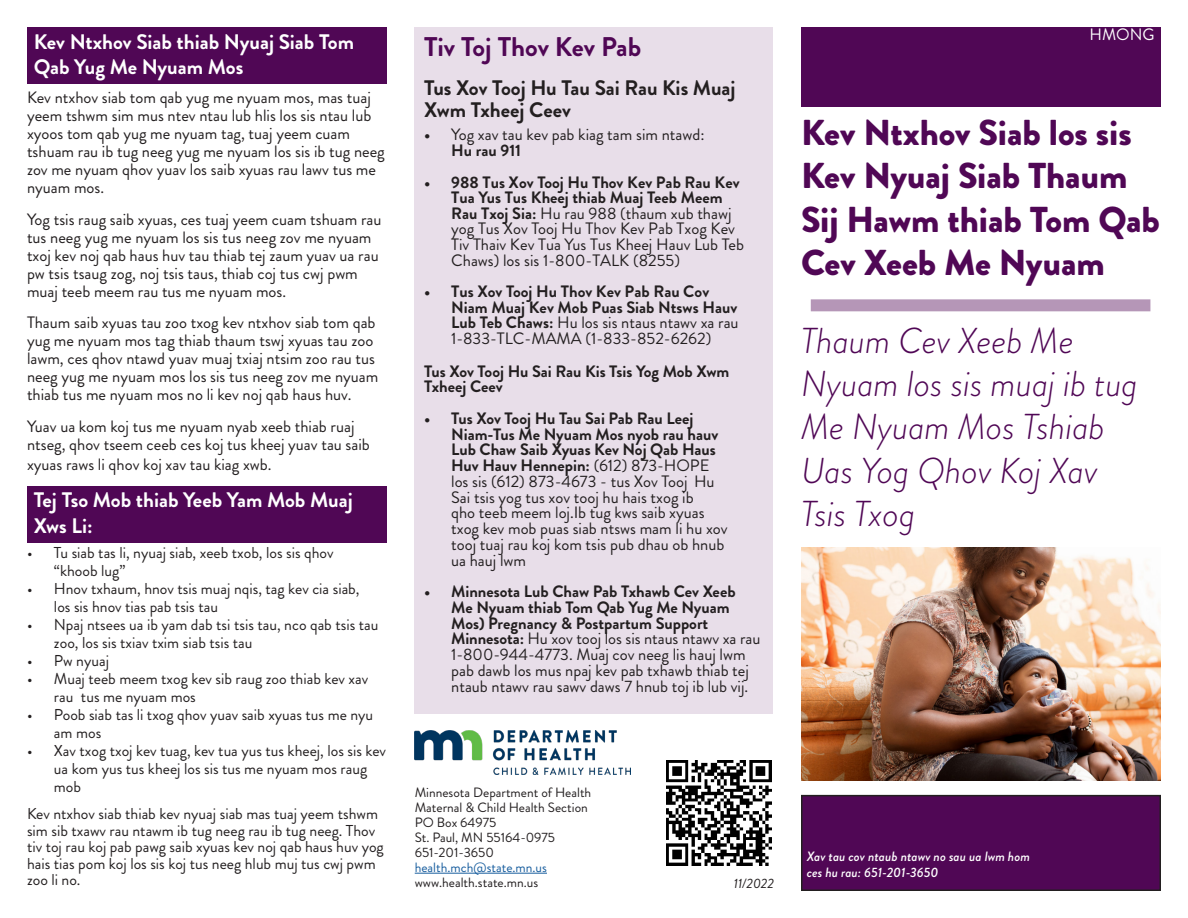
<style>
.page{position:relative;width:1188px;height:918px;background:#fff}
.page>*{position:absolute;margin:0;border:0;box-sizing:border-box;transform-origin:0 0}
.Subheading-title{font:italic 300 36px/43.2px "Brandon Grotesque";color:#500755}
.t1{font:900 36px/43.2px "Brandon Grotesque";color:#500755}
.t2{font:700 27px "Brandon Grotesque";color:#500755}
.t3{font:700 21px/25.2px "Brandon Grotesque";color:#fff}
.t4{font:700 21px/22.5px "Brandon Grotesque";color:#231f20}
.Body_text{font:16.5px/18px "Brandon Grotesque";color:#231f20}
.t5{font:700 16.5px/15.6px "Brandon Grotesque";color:#231f20}
.Paragraph_heading{font:16.5px "Brandon Grotesque";color:#fff}
.t6{font:15.75px/18px "Brandon Grotesque";color:#231f20}
.t7{font:13.5px/15px "Brandon Grotesque";color:#231f20}
.t8{font:italic 500 13.5px/16.5px "Brandon Grotesque";color:#fff}
.t9{font:italic 13.5px "Brandon Grotesque";color:#231f20}
.s1{font-weight:700}
.s2{font-weight:400}
.s3{color:#175d9e}
</style>
<div class="page">
<div style="left:414px;top:27px;width:358px;height:687px;background:#e8dee9"></div>
<div style="left:27px;top:27px;width:360px;height:57px;background:#500755"></div>
<div style="left:27px;top:486px;width:360px;height:57px;background:#500755"></div>
<img style="left:414px;top:731px;width:217px;height:43px">
<hr style="left:415px;top:873px;width:132px;height:1px;background:#175d9e">
<img style="left:666px;top:761px;width:105px;height:104px">
<img style="left:801px;top:547px;width:360px;height:234px">
<div style="left:811px;top:299px;width:339px;height:12px;background:#b596b7"></div>
<div style="left:801px;top:27px;width:359px;height:79px;background:#500755"></div>
<div style="left:802px;top:796px;width:358px;height:94px;background:#500755"></div>
<div style="left:801px;top:795px;width:360px;height:96px;border:2px solid #231f20"></div>
<h2 class="t3" style="left:34px;top:29px;width:322px">Kev Ntxhov Siab thiab Nyuaj Siab Tom<br>Qab Yug Me Nyuam Mos</h2>
<p class="Body_text" style="left:27px;top:89px;width:359px">Kev ntxhov siab tom qab yug me nyuam mos, mas tuaj yeem tshwm sim mus ntev ntau lub hlis los sis ntau lub xyoos tom qab yug me nyuam tag, tuaj yeem cuam tshuam rau ib tug neeg yug me nyuam los sis ib tug neeg zov me nyuam qhov yuav los saib xyuas rau lawv tus me nyuam mos.</p>
<p class="Body_text" style="left:27px;top:210px;width:356px">Yog tsis raug saib xyuas, ces tuaj yeem cuam tshuam rau tus neeg yug me nyuam los sis tus neeg zov me nyuam txoj kev noj qab haus huv tau thiab tej zaum yuav ua rau pw tsis tsaug zog, noj tsis taus, thiab coj tus cwj pwm muaj teeb meem rau tus me nyuam mos.</p>
<p class="Body_text" style="left:27px;top:314px;width:353px">Thaum saib xyuas tau zoo txog kev ntxhov siab tom qab yug me nyuam mos tag thiab thaum tswj xyuas tau zoo lawm, ces qhov ntawd yuav muaj txiaj ntsim zoo rau tus neeg yug me nyuam mos los sis tus neeg zov me nyuam thiab tus me nyuam mos no li kev noj qab haus huv.</p>
<p class="Body_text" style="left:27px;top:417px;width:344px">Yuav ua kom koj tus me nyuam nyab xeeb thiab ruaj ntseg, qhov tseem ceeb ces koj tus kheej yuav tau saib</p>
<p class="Body_text" style="left:27px;top:455px;width:246px">xyuas raws li qhov koj xav tau kiag xwb.</p>
<h2 class="t3" style="left:34px;top:488px;width:321px">Tej Tso Mob thiab Yeeb Yam Mob Muaj<br>Xws Li:</h2>
<p class="t6" style="left:54px;top:544px;width:281px;text-indent:-27px">• Tu siab tas li, nyuaj siab, xeeb txob, los sis qhov “khoob lug”</p>
<p class="t6" style="left:54px;top:580px;width:307px;text-indent:-27px">• Hnov txhaum, hnov tsis muaj nqis, tag kev cia siab, los sis hnov tias pab tsis tau</p>
<p class="t6" style="left:54px;top:616px;width:326px;text-indent:-27px">• Npaj ntsees ua ib yam dab tsi tsis tau, nco qab tsis tau zoo, los sis txiav txim siab tsis tau</p>
<p class="t6" style="left:27px;top:652px;width:84px">• Pw nyuaj</p>
<p class="t6" style="left:54px;top:670px;width:316px;text-indent:-27px">• Muaj teeb meem txog kev sib raug zoo thiab kev xav rau tus me nyuam mos</p>
<p class="t6" style="left:54px;top:706px;width:321px;text-indent:-27px">• Poob siab tas li txog qhov yuav saib xyuas tus me nyu am mos</p>
<p class="t6" style="left:54px;top:742px;width:334px;text-indent:-27px">• Xav txog txoj kev tuag, kev tua yus tus kheej, los sis kev ua kom yus tus kheej los sis tus me nyuam mos raug mob</p>
<p class="t6" style="left:27px;top:806px;width:358px;line-height:16.5px">Kev ntxhov siab thiab kev nyuaj siab mas tuaj yeem tshwm sim sib txawv rau ntawm ib tug neeg rau ib tug neeg. Thov tiv toj rau koj pab pawg saib xyuas kev noj qab haus huv yog hais tias pom koj los sis koj tus neeg hlub muj tus cwj pwm zoo li no.</p>
<h2 class="t2" style="left:424px;top:27px;width:219px">Tiv Toj Thov Kev Pab</h2>
<h3 class="t4" style="left:424px;top:76px;width:313px">Tus Xov Tooj Hu Tau Sai Rau Kis Muaj<br>Xwm Txheej Ceev</h3>
<p class="Body_text" style="left:451px;top:127px;width:255px;line-height:15.8px;text-indent:-27px"><span class="s1">•</span> Yog xav tau kev pab kiag tam sim ntawd:<br><span class="s1">Hu rau 911</span></p>
<p class="Body_text" style="left:451px;top:174px;width:294px;line-height:15.6px;text-indent:-27px"><span class="s1">• 988 Tus Xov Tooj Hu Thov Kev Pab Rau Kev Tua Yus Tus Kheej thiab Muaj Teeb Meem Rau Txoj Sia:</span> Hu rau 988 (thaum xub thawj yog Tus Xov Tooj Hu Thov Kev Pab Txog Kev Tiv Thaiv Kev Tua Yus Tus Kheej Hauv Lub Teb Chaws) los sis 1-800-TALK (8255)</p>
<p class="t5" style="left:451px;top:284px;width:289px;text-indent:-27px">• Tus Xov Tooj Hu Thov Kev Pab Rau Cov Niam Muaj Kev Mob Puas Siab Ntsws Hauv Lub Teb Chaws: <span class="s2">Hu los sis ntaus ntawv xa rau 1-833-TLC-MAMA (1-833-852-6262)</span></p>
<p class="t5" style="left:424px;top:363px;width:307px">Tus Xov Tooj Hu Sai Rau Kis Tsis Yog Mob Xwm<br>Txheej Ceev</p>
<p class="Body_text" style="left:451px;top:411px;width:278px;line-height:15.8px;text-indent:-27px"><span class="s1">• Tus Xov Tooj Hu Tau Sai Pab Rau Leej Niam-Tus Me Nyuam Mos nyob rau hauv Lub Chaw Saib Xyuas Kev Noj Qab Haus Huv Hauv Hennepin:</span> (612) 873-HOPE los sis (612) 873-4673 - tus Xov Tooj Hu Sai tsis yog tus xov tooj hu hais txog ib<br>qho teeb meem loj.Ib tug kws saib xyuas txog kev mob puas siab ntsws mam li hu xov tooj tuaj rau koj kom tsis pub dhau ob hnub ua hauj lwm</p>
<p class="Body_text" style="left:451px;top:584px;width:311px;line-height:15.9px;text-indent:-27px"><span class="s1">• Minnesota Lub Chaw Pab Txhawb Cev Xeeb Me Nyuam thiab Tom Qab Yug Me Nyuam Mos) Pregnancy &amp; Postpartum Support Minnesota:</span> Hu xov tooj los sis ntaus ntawv xa rau 1-800-944-4773. Muaj cov neeg lis hauj lwm pab dawb los mus npaj kev pab txhawb thiab tej ntaub ntawv rau sawv daws 7 hnub toj ib lub vij.</p>
<p class="Paragraph_heading" style="left:1089px;top:23px;width:67px">HMONG</p>
<h1 class="t1" style="left:801px;top:112px;width:360px">Kev Ntxhov Siab los sis<br>Kev Nyuaj Siab Thaum<br>Sij Hawm thiab Tom Qab<br>Cev Xeeb Me Nyuam</h1>
<p class="Subheading-title" style="left:801px;top:319px;width:338px">Thaum Cev Xeeb Me<br>Nyuam los sis muaj ib tug<br>Me Nyuam Mos Tshiab<br>Uas Yog Qhov Koj Xav<br>Tsis Txog</p>
<p class="t7" style="left:415px;top:785px;width:178px">Minnesota Department of Health<br>Maternal &amp; Child Health Section<br>PO Box 64975<br>St. Paul, MN 55164-0975<br>651-201-3650 <span class="s3">health.mch@state.mn.us </span>www.health.state.mn.us</p>
<p class="t9" style="left:734px;top:875px;width:42px">11/2022</p>
<p class="t8" style="left:807px;top:848px;width:225px">Xav tau cov ntaub ntawv no sau ua lwm hom ces hu rau: 651-201-3650</p>
</div>
